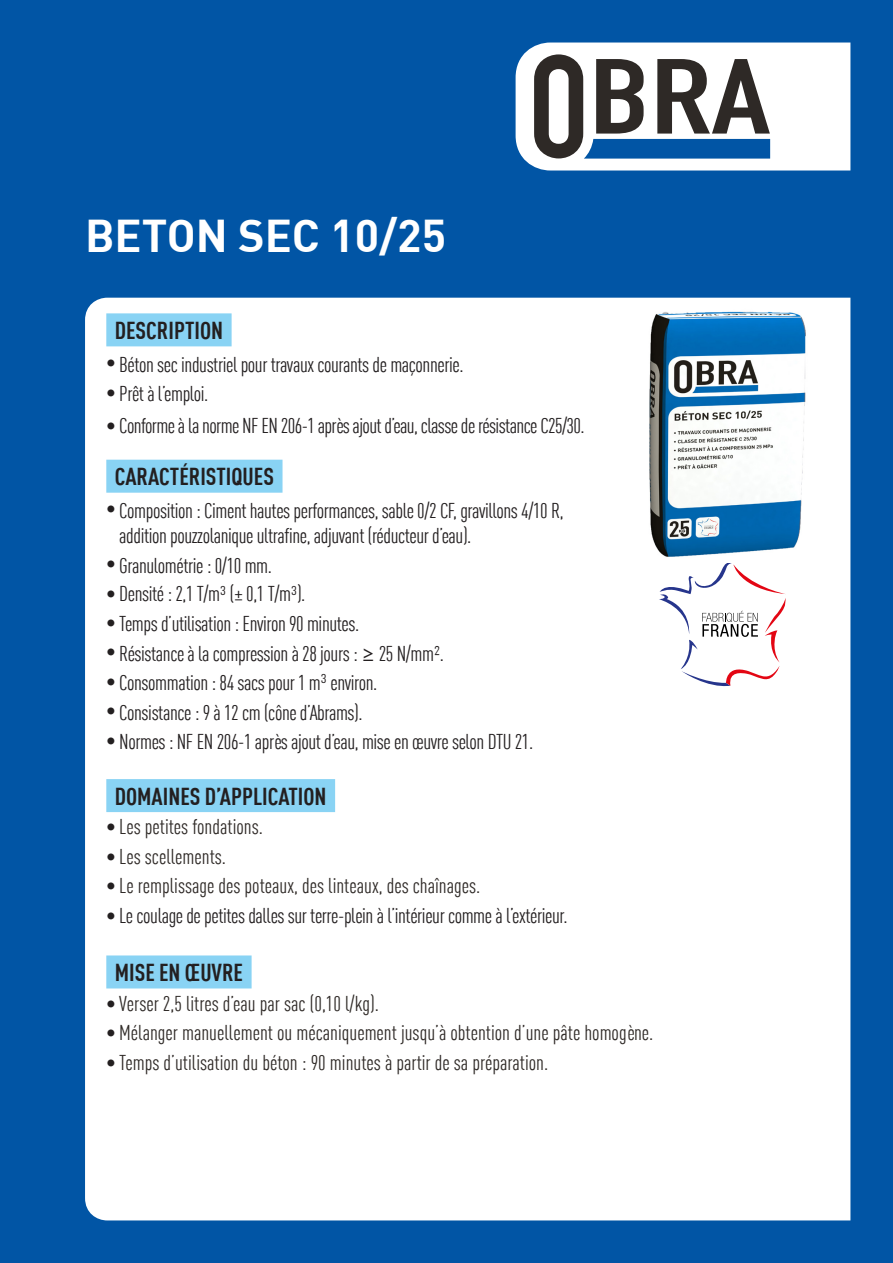
<style>
.page{position:relative;width:893px;height:1263px;background:#0155a5}
.page>*{position:absolute;margin:0;border:0;box-sizing:border-box;transform-origin:0 0}
.t1{font:700 45px "DIN";color:#fff}
.t2{font:700 24px "DIN Cond";color:#231f20}
.t3{font:21px/25.2px "DIN Cond";letter-spacing:-.02em;color:#231f20}
.t4{font:21px "DIN Cond";color:#2e2926}
.s1{font-family:"Ebrima"}
.s2{color:#231f20}
</style>
<div class="page">
<div style="left:85px;top:298px;width:765px;height:922px;background:#fff"></div>
<svg style="left:659px;top:562px;width:127px;height:127px;background:#f0eaee"></svg>
<img style="left:594px;top:307px;width:255px;height:255px">
<svg style="left:516px;top:43px;width:334px;height:127px;background:#b4bbc2"></svg>
<div style="left:106px;top:313px;width:126px;height:33px;background:#89d3f4"></div>
<div style="left:106px;top:460px;width:176px;height:33px;background:#89d3f4"></div>
<div style="left:106px;top:779px;width:229px;height:33px;background:#89d3f4"></div>
<div style="left:106px;top:955px;width:146px;height:33px;background:#89d3f4"></div>
<p class="t1" style="left:85px;top:206px;width:363px">BETON SEC 10/25</p>
<p class="t2" style="left:115px;top:316px;width:110px">DESCRIPTION</p>
<p class="t3" style="left:106px;top:351px;width:359px">• Béton sec industriel pour travaux courants de maçonnerie.</p>
<p class="t3" style="left:106px;top:381px;width:104px">• Prêt à l’emploi.</p>
<p class="t3" style="left:106px;top:412px;width:480px">• Conforme à la norme NF EN 206-1 après ajout d’eau, classe de résistance C25/30.</p>
<p class="t2" style="left:115px;top:462px;width:161px">CARACTÉRISTIQUES</p>
<p class="t3" style="left:119px;top:498px;width:446px;text-indent:-13px">• Composition : Ciment hautes performances, sable 0/2 CF, gravillons 4/10 R, addition pouzzolanique ultrafine, adjuvant (réducteur d’eau).</p>
<p class="t3" style="left:106px;top:552px;width:167px">• Granulométrie : 0/10 mm.</p>
<p class="t3" style="left:106px;top:580px;width:201px">• Densité : 2,1 T/m³ (± 0,1 T/m³).</p>
<p class="t3" style="left:106px;top:611px;width:254px">• Temps d’utilisation : Environ 90 minutes.</p>
<p class="t3" style="left:106px;top:641px;width:339px">• Résistance à la compression à 28 jours : <span class="s1">≥</span> 25 N/mm².</p>
<p class="t3" style="left:106px;top:670px;width:272px">• Consommation : 84 sacs pour 1 m³ environ.</p>
<p class="t3" style="left:106px;top:700px;width:258px">• Consistance : 9 à 12 cm (cône d’Abrams).</p>
<p class="t3" style="left:106px;top:729px;width:428px">• Normes : NF EN 206-1 après ajout d’eau, mise en œuvre selon DTU 21.</p>
<p class="t2" style="left:115px;top:782px;width:213px">DOMAINES D’APPLICATION</p>
<p class="t4" style="left:106px;top:815px;width:158px"><span class="s2">•</span> Les petites fondations.</p>
<p class="t4" style="left:106px;top:844px;width:121px"><span class="s2">•</span> Les scellements.</p>
<p class="t4" style="left:106px;top:874px;width:376px"><span class="s2">•</span> Le remplissage des poteaux, des linteaux, des chaînages.</p>
<p class="t3" style="left:106px;top:902px;width:463px">• Le coulage de petites dalles sur terre-plein à l’intérieur comme à l’extérieur.</p>
<p class="t2" style="left:115px;top:958px;width:130px">MISE EN ŒUVRE</p>
<p class="t4" style="left:106px;top:991px;width:274px"><span class="s2">•</span> Verser 2,5 litres d’eau par sac (0,10 l/kg).</p>
<p class="t4" style="left:106px;top:1020px;width:549px"><span class="s2">•</span> Mélanger manuellement ou mécaniquement jusqu’à obtention d’une pâte homogène.</p>
<p class="t4" style="left:106px;top:1050px;width:443px"><span class="s2">•</span> Temps d’utilisation du béton : 90 minutes à partir de sa préparation.</p>
</div>
